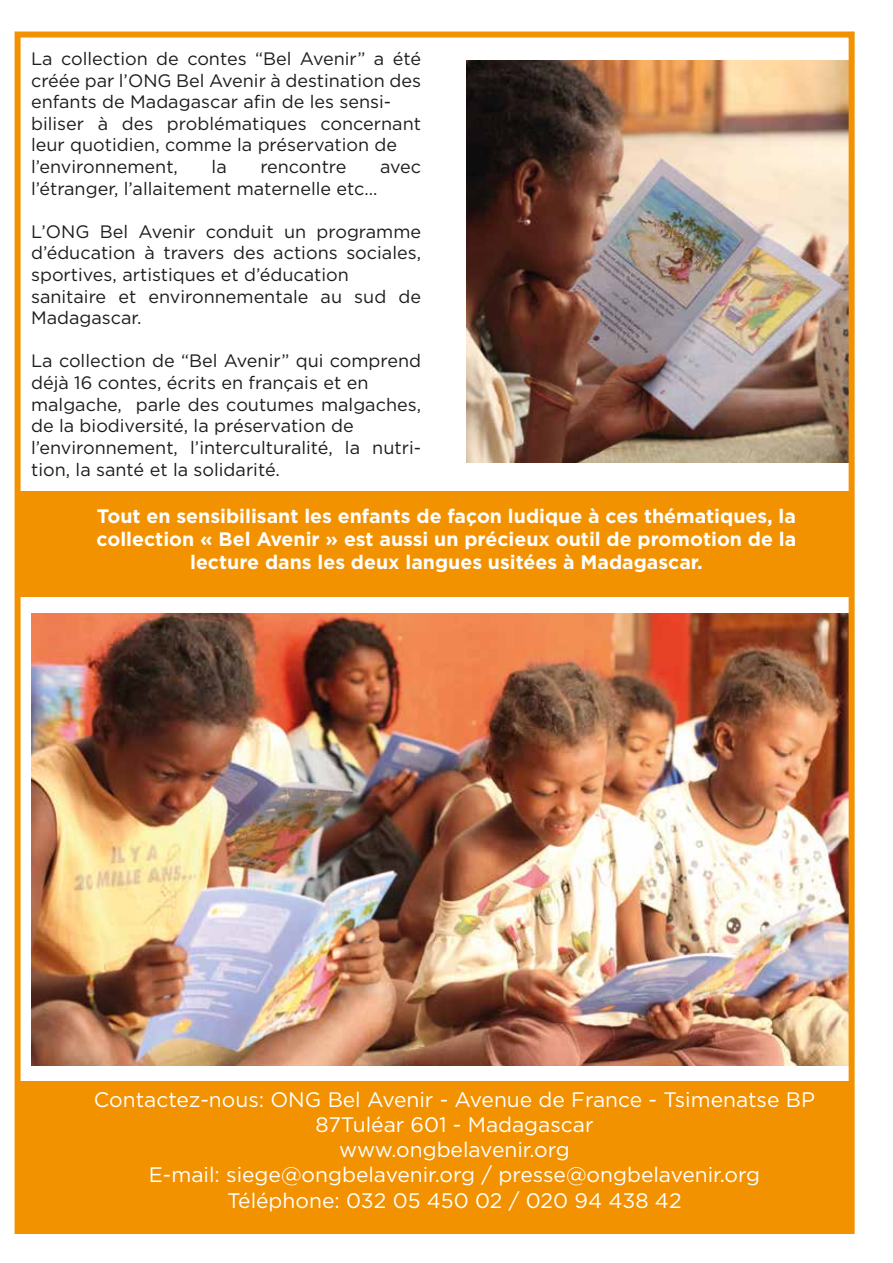
<style>
.page{position:relative;width:893px;height:1263px;background:#fff}
.page>*{position:absolute;margin:0;border:0;box-sizing:border-box;transform-origin:0 0}
.t1{font:21px/25.2px "Gotham";color:#fff;text-align:center}
.t2{font:700 19.5px/23.4px "Gotham";color:#fff;text-align:center}
.t3{font:18px/21.6px "Gotham";color:#1d1d1b}
</style>
<div class="page">
<div style="left:18px;top:1082px;width:834px;height:149px;background:#f39200"></div>
<div style="left:18px;top:491px;width:834px;height:106px;background:#f39200"></div>
<img style="left:31px;top:613px;width:817px;height:453px">
<img style="left:466px;top:60px;width:382px;height:402px">
<div style="left:15px;top:32px;width:840px;height:1202px;border:6px solid #f39200"></div>
<p class="t3" style="left:31px;top:47px;width:392px">La collection de contes “Bel Avenir” a été créée par l’ONG Bel Avenir à destination des enfants de Madagascar afin de les sensi&shy;biliser à des problématiques concernant leur quotidien, comme la préservation de l’environnement,</p>
<p class="t3" style="left:212px;top:155px;width:17px">la</p>
<p class="t3" style="left:260px;top:155px;width:88px">rencontre</p>
<p class="t3" style="left:380px;top:155px;width:43px">avec</p>
<p class="t3" style="left:31px;top:177px;width:348px">l’étranger, l’allaitement maternelle etc…</p>
<p class="t3" style="left:31px;top:220px;width:392px">L’ONG Bel Avenir conduit un programme d’éducation à travers des actions sociales, sportives, artistiques et d’éducation sanitaire et environnementale au sud de Madagascar.</p>
<p class="t3" style="left:31px;top:350px;width:392px">La collection de “Bel Avenir” qui comprend déjà 16 contes, écrits en français et en malgache, parle des coutumes malgaches, de la biodiversité, la préservation de l’environnement, l’interculturalité, la nutri&shy;tion, la santé et la solidarité.</p>
<p class="t2" style="left:97px;top:504px;width:701px">Tout en sensibilisant les enfants de façon ludique à ces thématiques, la collection « Bel Avenir » est aussi un précieux outil de promotion de la lecture dans les deux langues usitées à Madagascar.</p>
<p class="t1" style="left:94px;top:1086px;width:723px">Contactez-nous: ONG Bel Avenir - Avenue de France - Tsimenatse BP 87Tuléar 601 - Madagascar<br>www.ongbelavenir.org<br>E-mail: siege@ongbelavenir.org / presse@ongbelavenir.org Téléphone: 032 05 450 02 / 020 94 438 42</p>
</div>
